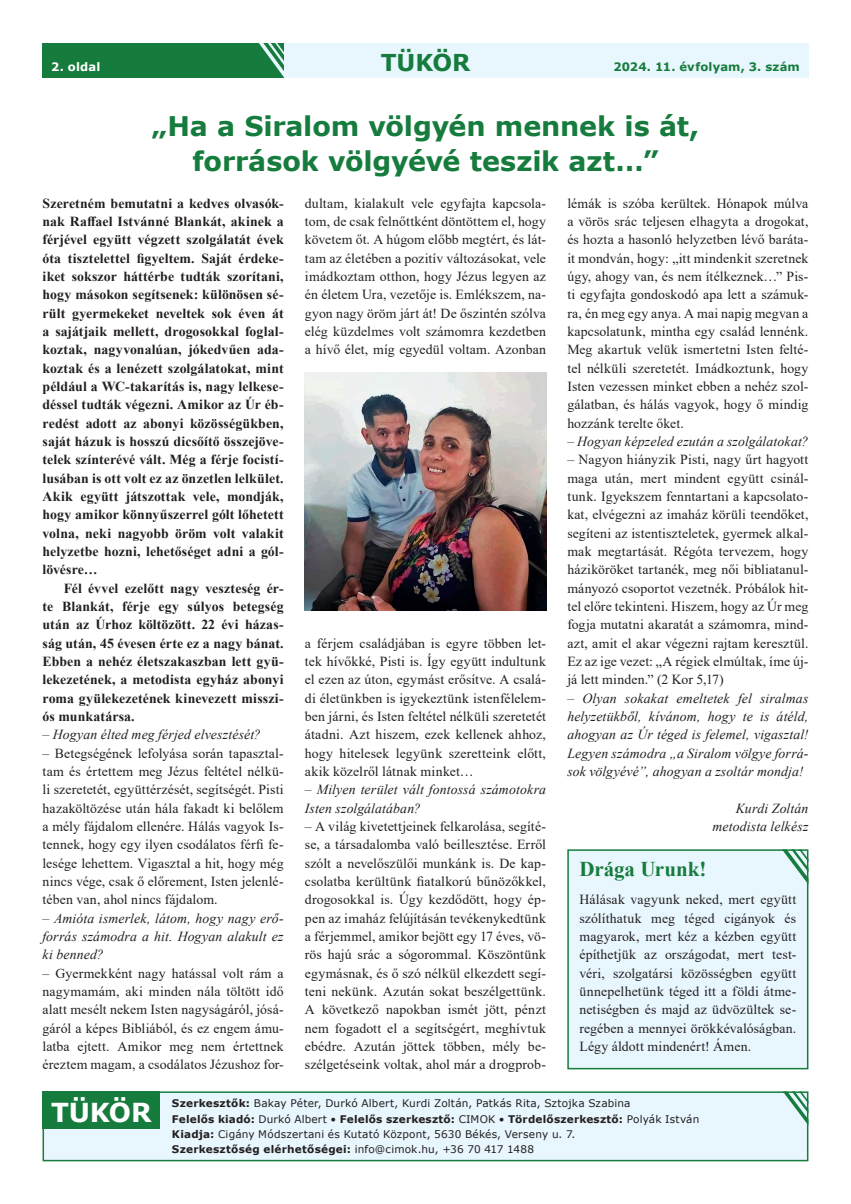
<style>
.page{position:relative;width:851px;height:1204px;background:#fff}
.page>*{position:absolute;margin:0;border:0;box-sizing:border-box;transform-origin:0 0}
.t1{font:700 27px/35.2px "Verdana";letter-spacing:-.005em;color:#167c3d;text-align:center}
.t2{font:700 26.1px "Verdana";letter-spacing:-.005em;color:#fff}
.t3{font:700 23.25px "Verdana";letter-spacing:-.005em;color:#167c3d}
.t4{font:700 21px "Times New Roman";color:#167c3d}
.t5{font:13.8px/18.3px "Times New Roman";letter-spacing:.005em;color:#231f20;text-align:justify}
.t6{font:700 13.8px/18.3px "Times New Roman";letter-spacing:.005em;color:#231f20;text-align:justify}
.t7{font:italic 13.8px/18.3px "Times New Roman";letter-spacing:.01em;color:#231f20;text-align:justify}
.t8{font:700 11.55px "Verdana";letter-spacing:.015em;color:#167c3d}
.t9{font:700 11.55px "Verdana";letter-spacing:.015em;color:#fff}
.t10{font:10.5px/15.3px "Verdana";letter-spacing:.015em;color:#231f20}
.s1{font-weight:700}
</style>
<div class="page">
<div style="left:43px;top:1092px;width:764px;height:68px;background:#e8f6fd"></div>
<div style="left:43px;top:1091px;width:765px;height:70px;border:2px solid #167c3d"></div>
<div style="left:566px;top:43px;width:242px;height:34px;background:#e8f6fd"></div>
<div style="left:284px;top:43px;width:282px;height:34px;background:#e8f6fd"></div>
<div style="left:43px;top:43px;width:241px;height:34px;background:#167c3d"></div>
<svg style="left:782px;top:1091px;width:26px;height:34px"></svg>
<div style="left:43px;top:1091px;width:117px;height:37px;background:#167c3d"></div>
<svg style="left:259px;top:43px;width:25px;height:34px"></svg>
<div style="left:568px;top:850px;width:239px;height:218px;background:#e8f6fd"></div>
<div style="left:567px;top:849px;width:241px;height:220px;border:2px solid #167c3d"></div>
<svg style="left:781px;top:849px;width:27px;height:35px"></svg>
<img style="left:305px;top:372px;width:241px;height:239px">
<p class="t9" style="left:51px;top:59px;width:51px">2. oldal</p>
<h3 class="t3" style="left:381px;top:46px;width:91px">TÜKÖR</h3>
<p class="t8" style="left:613px;top:59px;width:188px">2024. 11. évfolyam, 3. szám</p>
<h1 class="t1" style="left:152px;top:108px;width:549px">„Ha a Siralom völgyén mennek is át, források völgyévé teszik azt…”</h1>
<p class="t6" style="left:43px;top:193px;width:242px">Szeretném bemutatni a kedves olvasók&shy;nak Raffael Istvánné Blankát, akinek a férjével együtt végzett szolgálatát évek óta tisztelettel figyeltem. Saját érdeke&shy;iket sokszor háttérbe tudták szorítani, hogy másokon segítsenek: különösen sé&shy;rült gyermekeket neveltek sok éven át a sajátjaik mellett, drogosokkal foglal&shy;koztak, nagyvonalúan, jókedvűen ada&shy;koztak és a lenézett szolgálatokat, mint például a WC-takarítás is, nagy lelkese&shy;déssel tudták végezni. Amikor az Úr éb&shy;redést adott az abonyi közösségükben, saját házuk is hosszú dicsőítő összejöve&shy;telek színterévé vált. Még a férje focistí&shy;lusában is ott volt ez az önzetlen lelkület.<br>Akik együtt játszottak vele, mondják, hogy amikor könnyűszerrel gólt lőhetett volna, neki nagyobb öröm volt valakit helyzetbe hozni, lehetőséget adni a gól&shy;lövésre…</p>
<p class="t6" style="left:43px;top:578px;width:242px;text-indent:21px">Fél évvel ezelőtt nagy veszteség ér&shy;te Blankát, férje egy súlyos betegség után az Úrhoz költözött. 22 évi házas&shy;ság után, 45 évesen érte ez a nagy bánat.<br>Ebben a nehéz életszakaszban lett gyü&shy;lekezetének, a metodista egyház abonyi roma gyülekezetének kinevezett misszi&shy;ós munkatársa.</p>
<p class="t7" style="left:43px;top:725px;width:220px">– Hogyan élted meg férjed elvesztését?</p>
<p class="t5" style="left:43px;top:743px;width:242px">– Betegségének lefolyása során tapasztal&shy;tam és értettem meg Jézus feltétel nélkü&shy;li szeretetét, együttérzését, segítségét. Pisti hazaköltözése után hála fakadt ki belőlem a mély fájdalom ellenére. Hálás vagyok Is&shy;tennek, hogy egy ilyen csodálatos férfi fe&shy;lesége lehettem. Vigasztal a hit, hogy még nincs vége, csak ő előrement, Isten jelenlé&shy;tében van, ahol nincs fájdalom.</p>
<p class="t7" style="left:43px;top:908px;width:242px">– Amióta ismerlek, látom, hogy nagy erő&shy;forrás számodra a hit. Hogyan alakult ez ki benned?</p>
<p class="t5" style="left:43px;top:963px;width:242px">– Gyermekként nagy hatással volt rám a nagymamám, aki minden nála töltött idő alatt mesélt nekem Isten nagyságáról, jósá&shy;gáról a képes Bibliából, és ez engem ámu&shy;latba ejtett. Amikor meg nem értettnek éreztem magam, a csodálatos Jézushoz for-</p>
<p class="t5" style="left:305px;top:193px;width:242px">dultam, kialakult vele egyfajta kapcsola&shy;tom, de csak felnőttként döntöttem el, hogy követem őt. A húgom előbb megtért, és lát&shy;tam az életében a pozitív változásokat, vele imádkoztam otthon, hogy Jézus legyen az én életem Ura, vezetője is. Emlékszem, na&shy;gyon nagy öröm járt át! De őszintén szólva elég küzdelmes volt számomra kezdetben a hívő élet, míg egyedül voltam. Azonban</p>
<p class="t5" style="left:305px;top:633px;width:242px">a férjem családjában is egyre többen let&shy;tek hívőkké, Pisti is. Így együtt indultunk el ezen az úton, egymást erősítve. A csalá&shy;di életünkben is igyekeztünk istenfélelem&shy;ben járni, és Isten feltétel nélküli szeretetét átadni. Azt hiszem, ezek kellenek ahhoz, hogy hitelesek legyünk szeretteink előtt, akik közelről látnak minket…</p>
<p class="t7" style="left:305px;top:780px;width:242px">– Milyen terület vált fontossá számotokra<br>Isten szolgálatában?</p>
<p class="t5" style="left:305px;top:816px;width:242px">– A világ kivetettjeinek felkarolása, segíté&shy;se, a társadalomba való beillesztése. Erről szólt a nevelőszülői munkánk is. De kap&shy;csolatba kerültünk fiatalkorú bűnözőkkel, drogosokkal is. Úgy kezdődött, hogy ép&shy;pen az imaház felújításán tevékenykedtünk a férjemmel, amikor bejött egy 17 éves, vö&shy;rös hajú srác a sógorommal. Köszöntünk egymásnak, és ő szó nélkül elkezdett segí&shy;teni nekünk. Azután sokat beszélgettünk.<br>A következő napokban ismét jött, pénzt nem fogadott el a segítségért, meghívtuk ebédre. Azután jöttek többen, mély be&shy;szélgetéseink voltak, ahol már a drogprob-</p>
<p class="t5" style="left:567px;top:193px;width:242px">lémák is szóba kerültek. Hónapok múlva a vörös srác teljesen elhagyta a drogokat, és hozta a hasonló helyzetben lévő baráta&shy;it mondván, hogy: „itt mindenkit szeretnek úgy, ahogy van, és nem ítélkeznek…” Pis&shy;ti egyfajta gondoskodó apa lett a számuk&shy;ra, én meg egy anya. A mai napig megvan a kapcsolatunk, mintha egy család lennénk.<br>Meg akartuk velük ismertetni Isten felté&shy;tel nélküli szeretetét. Imádkoztunk, hogy Isten vezessen minket ebben a nehéz szol&shy;gálatban, és hálás vagyok, hogy ő mindig hozzánk terelte őket.</p>
<p class="t7" style="left:567px;top:432px;width:242px">– Hogyan képzeled ezután a szolgálatokat?</p>
<p class="t5" style="left:567px;top:450px;width:242px">– Nagyon hiányzik Pisti, nagy űrt hagyott maga után, mert mindent együtt csinál&shy;tunk. Igyekszem fenntartani a kapcsolato&shy;kat, elvégezni az imaház körüli teendőket, segíteni az istentiszteletek, gyermek alkal&shy;mak megtartását. Régóta tervezem, hogy háziköröket tartanék, meg női bibliatanul&shy;mányozó csoportot vezetnék. Próbálok hit&shy;tel előre tekinteni. Hiszem, hogy az Úr meg fogja mutatni akaratát a számomra, mind&shy;azt, amit el akar végezni rajtam keresztül.<br>Ez az ige vezet: „A régiek elmúltak, íme új&shy;já lett minden.” (2 Kor 5,17)</p>
<p class="t7" style="left:567px;top:688px;width:242px">– Olyan sokakat emeltetek fel siralmas helyzetükből, kívánom, hogy te is átéld, ahogyan az Úr téged is felemel, vigasztal!<br>Legyen számodra „a Siralom völgye forrá&shy;sok völgyévé”, ahogyan a zsoltár mondja!</p>
<p class="t7" style="left:712px;top:798px;width:97px;text-align:right">Kurdi Zoltán metodista lelkész</p>
<h3 class="t4" style="left:579px;top:853px;width:128px">Drága Urunk!</h3>
<p class="t5" style="left:579px;top:890px;width:218px">Hálásak vagyunk neked, mert együtt szólíthatuk meg téged cigányok és magyarok, mert kéz a kézben együtt építhetjük az országodat, mert test&shy;véri, szolgatársi közösségben együtt ünnepelhetünk téged itt a földi átme&shy;netiségben és majd az üdvözültek se&shy;regében a mennyei örökkévalóságban.<br>Légy áldott mindenért! Ámen.</p>
<h2 class="t2" style="left:51px;top:1093px;width:102px">TÜKÖR</h2>
<p class="t10" style="left:172px;top:1095px;width:529px"><span class="s1">Szerkesztők:</span> Bakay Péter, Durkó Albert, Kurdi Zoltán, Patkás Rita, Sztojka Szabina<br><span class="s1">Felelős kiadó:</span> Durkó Albert • <span class="s1">Felelős szerkesztő:</span> CIMOK • <span class="s1">Tördelőszerkesztő:</span> Polyák István <span class="s1">Kiadja:</span> Cigány Módszertani és Kutató Központ, 5630 Békés, Verseny u. 7.<br><span class="s1">Szerkesztőség elérhetőségei:</span> info@cimok.hu, +36 70 417 1488</p>
</div>
